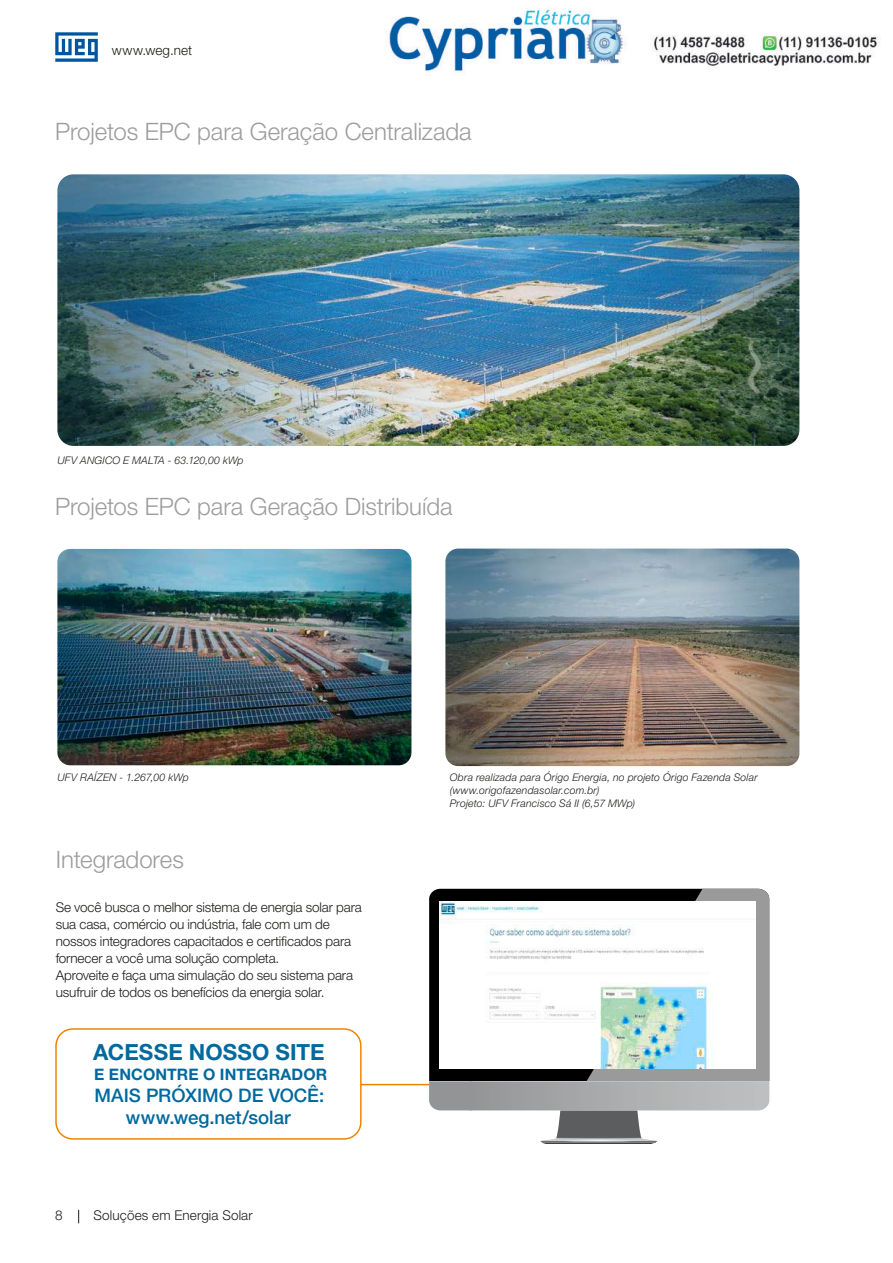
<style>
.page{position:relative;width:893px;height:1263px;background:#fff}
.page>*{position:absolute;margin:0;border:0;box-sizing:border-box;transform-origin:0 0}
.t1{font:300 24px "Helvetica Neue LT Pro";letter-spacing:-.005em;color:#9d9d9d}
.t2{font:700 22.2px "Helvetica Neue LT Pro";color:#00699e}
.t3{font:500 18.6px/22.2px "Helvetica Neue LT Pro";color:#00699e;text-align:center}
.t4{font:700 15.9px "Helvetica Neue LT Pro";letter-spacing:.01em;color:#00699e}
.t5{font:300 13.5px/17px "Helvetica Neue LT Pro";letter-spacing:-.01em;color:#1d1d1b}
.t6{font:300 13.5px "Helvetica Neue LT Pro";letter-spacing:.01em;color:#1d1d1b}
.t7{font:300 13.5px "Helvetica Neue LT Pro";letter-spacing:.015em;color:#1d1d1b}
.t8{font:italic 300 10.5px/12.8px "Helvetica Neue LT Pro";letter-spacing:.015em;color:#1d1d1b}
</style>
<div class="page">
<svg style="left:55px;top:32px;width:43px;height:30px"></svg>
<svg style="left:78px;top:1210px;width:1px;height:13px"></svg>
<img style="left:57px;top:174px;width:742px;height:272px">
<img style="left:57px;top:549px;width:354px;height:216px">
<img style="left:445px;top:549px;width:354px;height:217px">
<div style="left:55px;top:1028px;width:307px;height:112px;border:1px solid #f08200;border-radius:17px"></div>
<hr style="left:361px;top:1084px;width:74px;height:1px;background:#f08200">
<svg style="left:429px;top:889px;width:340px;height:255px"></svg>
<img style="left:548px;top:1139px;width:101px;height:2px">
<img style="left:559px;top:1141px;width:79px;height:1px">
<img style="left:439px;top:901px;width:317px;height:168px">
<img style="left:389px;top:8px;width:491px;height:65px">
<p class="t7" style="left:112px;top:42px;width:82px">www.weg.net</p>
<h1 class="t1" style="left:55px;top:117px;width:418px">Projetos EPC para Geração Centralizada</h1>
<p class="t8" style="left:57px;top:454px;width:188px">UFV ANGICO E MALTA - 63.120,00 kWp</p>
<h1 class="t1" style="left:55px;top:491px;width:399px">Projetos EPC para Geração Distribuída</h1>
<p class="t8" style="left:57px;top:771px;width:133px">UFV RAÍZEN - 1.267,00 kWp</p>
<h1 class="t1" style="left:56px;top:844px;width:129px">Integradores</h1>
<p class="t5" style="left:56px;top:898px;width:308px">Se você busca o melhor sistema de energia solar para sua casa, comércio ou indústria, fale com um de nossos integradores capacitados e certificados para fornecer a você uma solução completa.<br>Aproveite e faça uma simulação do seu sistema para usufruir de todos os benefícios da energia solar.</p>
<h2 class="t2" style="left:93px;top:1038px;width:233px">ACESSE NOSSO SITE</h2>
<p class="t4" style="left:94px;top:1064px;width:235px">E ENCONTRE O INTEGRADOR</p>
<h3 class="t3" style="left:95px;top:1084px;width:231px">MAIS PRÓXIMO DE VOCÊ: www.weg.net/solar</h3>
<p class="t5" style="left:55px;top:1207px;width:9px">8</p>
<p class="t6" style="left:94px;top:1207px;width:161px">Soluções em Energia Solar</p>
<p class="t8" style="left:450px;top:771px;width:309px">Obra realizada para Órigo Energia, no projeto Órigo Fazenda Solar (www.origofazendasolar.com.br)<br>Projeto: UFV Francisco Sá II (6,57 MWp)</p>
</div>
